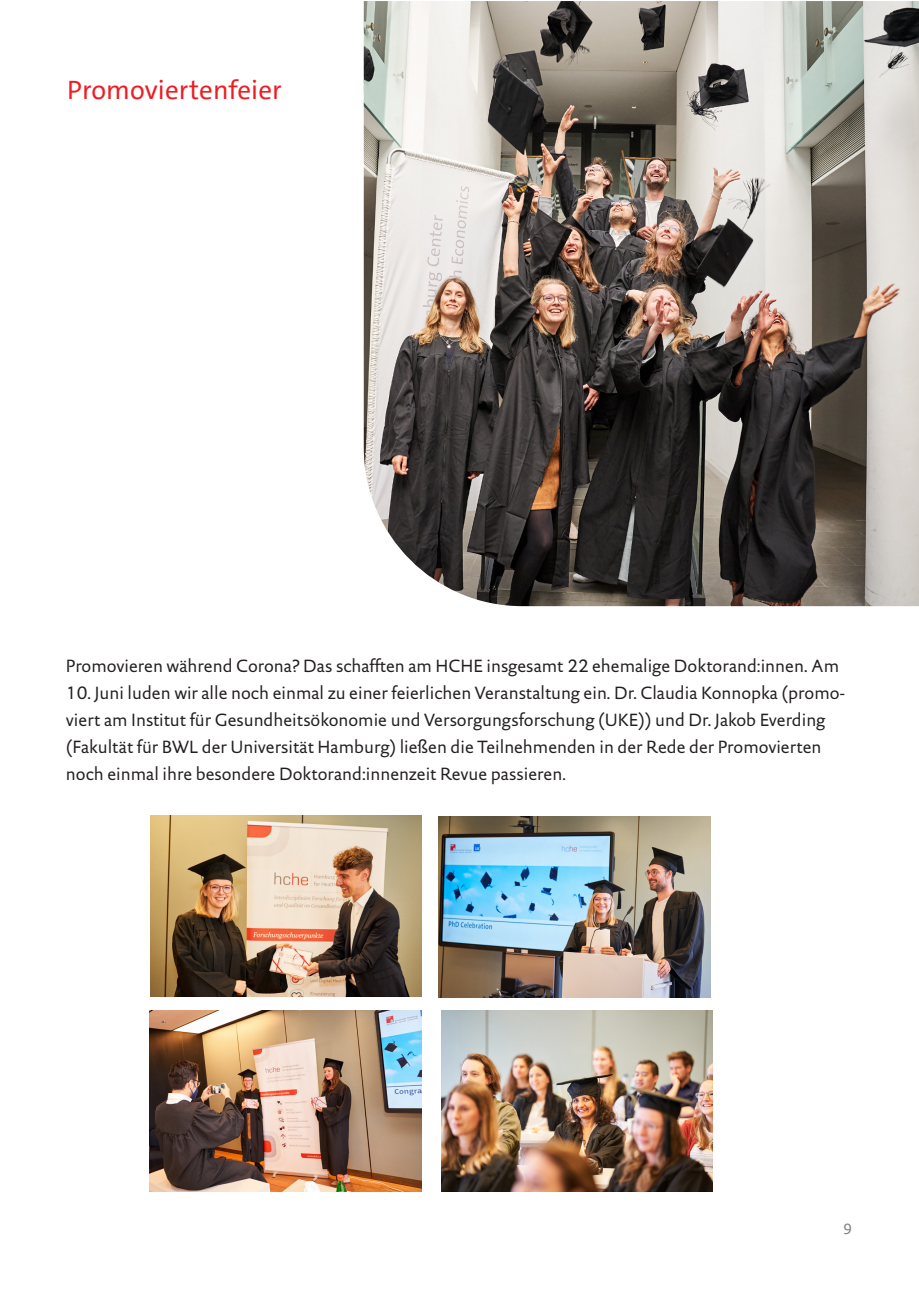
<style>
.page{position:relative;width:919px;height:1289px;background:#fff}
.page>*{position:absolute;margin:0;border:0;box-sizing:border-box;transform-origin:0 0}
.t1{font:27px "The Sans UHH";letter-spacing:.005em;color:#ee1d23}
.t2{font:18px/27px "DTL Documenta Sans TOT";color:#231f20}
.t3{font:15px "DTL Documenta Sans TOT";color:#808285}
</style>
<div class="page">
<img style="left:364px;top:1px;width:554px;height:605px">
<img style="left:441px;top:1010px;width:271px;height:180px">
<img style="left:439px;top:816px;width:271px;height:181px">
<img style="left:150px;top:815px;width:272px;height:181px">
<img style="left:150px;top:1010px;width:271px;height:180px">
<p class="t1" style="left:67px;top:73px;width:216px">Promoviertenfeier</p>
<p class="t2" style="left:66px;top:652px;width:774px">Promovieren während Corona? Das schafften am HCHE insgesamt 22 ehemalige Doktorand:innen. Am</p>
<p class="t2" style="left:66px;top:679px;width:780px">10. Juni luden wir alle noch einmal zu einer feierlichen Veranstaltung ein. Dr. Claudia Konnopka (promo&shy;viert am Institut für Gesundheitsökonomie und Versorgungsforschung (UKE)) und Dr. Jakob Everding (Fakultät für BWL der Universität Hamburg) ließen die Teilnehmenden in der Rede der Promovierten noch einmal ihre besondere Doktorand:innenzeit Revue passieren.</p>
<p class="t3" style="left:843px;top:1219px;width:10px">9</p>
</div>
